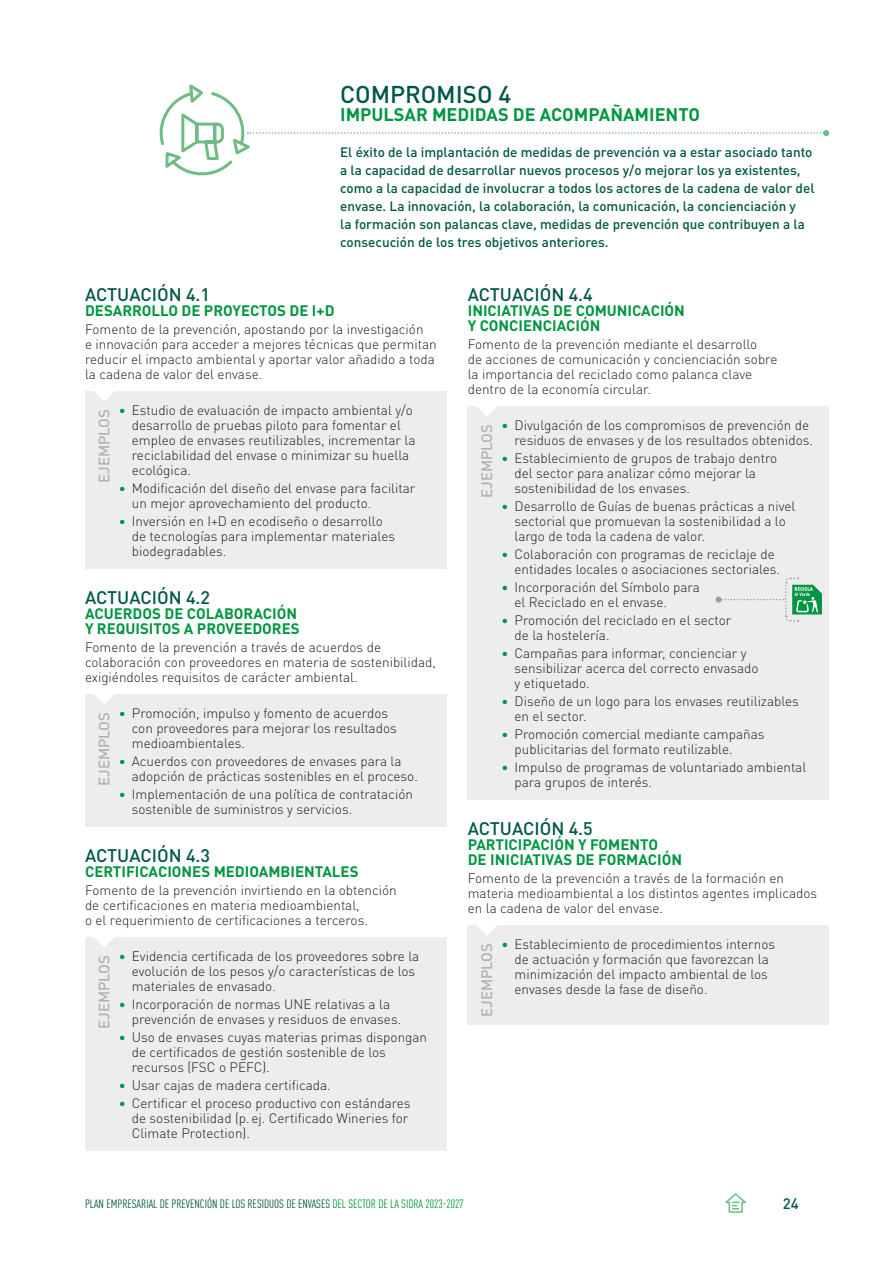
<style>
.page{position:relative;width:893px;height:1263px;background:#fff}
.page>*{position:absolute;margin:0;border:0;box-sizing:border-box;transform-origin:0 0}
.t1{font:500 24px "DIN Pro";color:#005746}
.t2{font:500 18px "DIN Pro";color:#005746}
.t3{font:700 18px "DIN Pro";color:#009641}
.t4{font:700 15px/15px "DIN Pro";color:#009641}
.t5{font:500 15px "DIN Pro";color:#b3b2b2}
.t6{font:500 15px "DIN Pro";color:#005746}
.t7{font:300 13.5px/15px "DIN Pro";color:#1d1d1b}
.t8{font:500 13.5px/18px "DIN Pro";color:#005746}
.t9{font:condensed 12px "DIN Pro";color:#005746}
.s1{font-weight:900;color:#009641}
.s2{color:#009641}
</style>
<div class="page">
<svg style="left:725px;top:1193px;width:21px;height:20px"></svg>
<div style="left:85px;top:391px;width:361px;height:177px;background:#ededed"></div>
<div style="left:85px;top:937px;width:361px;height:213px;background:#ededed"></div>
<div style="left:85px;top:694px;width:361px;height:132px;background:#ededed"></div>
<div style="left:468px;top:925px;width:361px;height:99px;background:#ededed"></div>
<div style="left:468px;top:406px;width:361px;height:393px;background:#ededed"></div>
<svg style="left:94px;top:391px;width:20px;height:10px"></svg>
<svg style="left:94px;top:937px;width:20px;height:10px"></svg>
<svg style="left:94px;top:694px;width:20px;height:10px"></svg>
<svg style="left:477px;top:925px;width:20px;height:10px"></svg>
<svg style="left:477px;top:406px;width:20px;height:10px"></svg>
<svg style="left:716px;top:577px;width:106px;height:45px"></svg>
<svg style="left:159px;top:84px;width:670px;height:92px"></svg>
<h1 class="t1" style="left:340px;top:76px;width:172px">COMPROMISO 4</h1>
<h2 class="t3" style="left:340px;top:100px;width:361px">IMPULSAR MEDIDAS DE ACOMPAÑAMIENTO</h2>
<p class="t8" style="left:340px;top:142px;width:476px">El éxito de la implantación de medidas de prevención va a estar asociado tanto a la capacidad de desarrollar nuevos procesos y/o mejorar los ya existentes, como a la capacidad de involucrar a todos los actores de la cadena de valor del envase. La innovación, la colaboración, la comunicación, la concienciación y<br>la formación son palancas clave, medidas de prevención que contribuyen a la consecución de los tres objetivos anteriores.</p>
<h2 class="t2" style="left:85px;top:281px;width:127px">ACTUACIÓN 4.1</h2>
<p class="t4" style="left:85px;top:302px;width:251px">DESARROLLO DE PROYECTOS DE I+D</p>
<p class="t7" style="left:85px;top:321px;width:353px">Fomento de la prevención, apostando por la investigación<br>e innovación para acceder a mejores técnicas que permitan reducir el impacto ambiental y aportar valor añadido a toda la cadena de valor del envase.</p>
<p class="t5" style="left:93px;top:483px;width:75px;rotate:-90deg">EJEMPLOS</p>
<p class="t7" style="left:132px;top:402px;width:285px;text-indent:-13px"><span class="s1">•</span> Estudio de evaluación de impacto ambiental y/o desarrollo de pruebas piloto para fomentar el empleo de envases reutilizables, incrementar la reciclabilidad del envase o minimizar su huella ecológica.</p>
<p class="t7" style="left:132px;top:480px;width:285px;text-indent:-13px"><span class="s1">•</span> Modificación del diseño del envase para facilitar un mejor aprovechamiento del producto.</p>
<p class="t7" style="left:132px;top:513px;width:265px;text-indent:-13px"><span class="s1">•</span> Inversión en I+D en ecodiseño o desarrollo de tecnologías para implementar materiales biodegradables.</p>
<h2 class="t2" style="left:85px;top:584px;width:127px">ACTUACIÓN 4.2</h2>
<p class="t4" style="left:85px;top:605px;width:216px">ACUERDOS DE COLABORACIÓN<br>Y REQUISITOS A PROVEEDORES</p>
<p class="t7" style="left:85px;top:639px;width:352px">Fomento de la prevención a través de acuerdos de colaboración con proveedores en materia de sostenibilidad, exigiéndoles requisitos de carácter ambiental.</p>
<p class="t5" style="left:93px;top:786px;width:75px;rotate:-90deg">EJEMPLOS</p>
<p class="t7" style="left:132px;top:705px;width:266px;text-indent:-13px"><span class="s1">•</span> Promoción, impulso y fomento de acuerdos con proveedores para mejorar los resultados medioambientales.</p>
<p class="t7" style="left:132px;top:753px;width:288px;text-indent:-13px"><span class="s1">•</span> Acuerdos con proveedores de envases para la adopción de prácticas sostenibles en el proceso.</p>
<p class="t7" style="left:132px;top:786px;width:283px;text-indent:-13px"><span class="s1">•</span> Implementación de una política de contratación sostenible de suministros y servicios.</p>
<h2 class="t2" style="left:85px;top:842px;width:127px">ACTUACIÓN 4.3</h2>
<p class="t4" style="left:85px;top:863px;width:275px">CERTIFICACIONES MEDIOAMBIENTALES</p>
<p class="t7" style="left:85px;top:882px;width:313px">Fomento de la prevención invirtiendo en la obtención de certificaciones en materia medioambiental,<br>o el requerimiento de certificaciones a terceros.</p>
<p class="t5" style="left:93px;top:1029px;width:75px;rotate:-90deg">EJEMPLOS</p>
<p class="t7" style="left:132px;top:948px;width:289px;text-indent:-13px"><span class="s1">•</span> Evidencia certificada de los proveedores sobre la evolución de los pesos y/o características de los materiales de envasado.</p>
<p class="t7" style="left:132px;top:996px;width:271px;text-indent:-13px"><span class="s1">•</span> Incorporación de normas UNE relativas a la prevención de envases y residuos de envases.</p>
<p class="t7" style="left:132px;top:1029px;width:297px;text-indent:-13px"><span class="s1">•</span> Uso de envases cuyas materias primas dispongan de certificados de gestión sostenible de los recursos (FSC o PEFC).</p>
<p class="t7" style="left:119px;top:1077px;width:213px"><span class="s1">•</span> Usar cajas de madera certificada.</p>
<p class="t7" style="left:132px;top:1095px;width:280px;text-indent:-13px"><span class="s1">•</span> Certificar el proceso productivo con estándares de sostenibilidad (p.ej. Certificado Wineries for<br>Climate Protection).</p>
<h2 class="t2" style="left:468px;top:281px;width:127px">ACTUACIÓN 4.4</h2>
<p class="t4" style="left:468px;top:302px;width:219px">INICIATIVAS DE COMUNICACIÓN<br>Y CONCIENCIACIÓN</p>
<p class="t7" style="left:468px;top:336px;width:311px">Fomento de la prevención mediante el desarrollo<br>de acciones de comunicación y concienciación sobre la importancia del reciclado como palanca clave dentro de la economía circular.</p>
<p class="t5" style="left:475px;top:498px;width:75px;rotate:-90deg">EJEMPLOS</p>
<p class="t7" style="left:502px;top:417px;width:313px;text-align:right"><span class="s1">•</span> Divulgación de los compromisos de prevención de residuos de envases y de los resultados obtenidos.</p>
<p class="t7" style="left:514px;top:450px;width:264px;text-indent:-13px"><span class="s1">•</span> Establecimiento de grupos de trabajo dentro del sector para analizar cómo mejorar la sostenibilidad de los envases.</p>
<p class="t7" style="left:514px;top:498px;width:282px;text-indent:-13px"><span class="s1">•</span> Desarrollo de Guías de buenas prácticas a nivel sectorial que promuevan la sostenibilidad a lo largo de toda la cadena de valor.</p>
<p class="t7" style="left:514px;top:546px;width:267px;text-indent:-13px"><span class="s1">•</span> Colaboración con programas de reciclaje de entidades locales o asociaciones sectoriales.</p>
<p class="t7" style="left:514px;top:579px;width:187px;text-indent:-13px"><span class="s1">•</span> Incorporación del Símbolo para el Reciclado en el envase.</p>
<p class="t7" style="left:514px;top:612px;width:218px;text-indent:-13px"><span class="s1">•</span> Promoción del reciclado en el sector de la hostelería.</p>
<p class="t7" style="left:514px;top:645px;width:246px;text-indent:-13px"><span class="s1">•</span> Campañas para informar, concienciar y sensibilizar acerca del correcto envasado y etiquetado.</p>
<p class="t7" style="left:514px;top:693px;width:286px;text-indent:-13px"><span class="s1">•</span> Diseño de un logo para los envases reutilizables en el sector.</p>
<p class="t7" style="left:514px;top:726px;width:251px;text-indent:-13px"><span class="s1">•</span> Promoción comercial mediante campañas publicitarias del formato reutilizable.</p>
<p class="t7" style="left:514px;top:759px;width:293px;text-indent:-13px"><span class="s1">•</span> Impulso de programas de voluntariado ambiental para grupos de interés.</p>
<h2 class="t2" style="left:468px;top:815px;width:127px">ACTUACIÓN 4.5</h2>
<p class="t4" style="left:468px;top:836px;width:216px">PARTICIPACIÓN Y FOMENTO<br>DE INICIATIVAS DE FORMACIÓN</p>
<p class="t7" style="left:468px;top:870px;width:351px">Fomento de la prevención a través de la formación en materia medioambiental a los distintos agentes implicados en la cadena de valor del envase.</p>
<p class="t5" style="left:475px;top:1017px;width:75px;rotate:-90deg">EJEMPLOS</p>
<p class="t7" style="left:514px;top:936px;width:262px;text-indent:-13px"><span class="s1">•</span> Establecimiento de procedimientos internos de actuación y formación que favorezcan la minimización del impacto ambiental de los envases desde la fase de diseño.</p>
<p class="t9" style="left:85px;top:1195px;width:380px">PLAN EMPRESARIAL DE PREVENCIÓN DE LOS RESIDUOS DE ENVASES <span class="s2">DEL SECTOR DE LA SIDRA 2023-2027</span></p>
<p class="t6" style="left:783px;top:1192px;width:17px">24</p>
</div>
